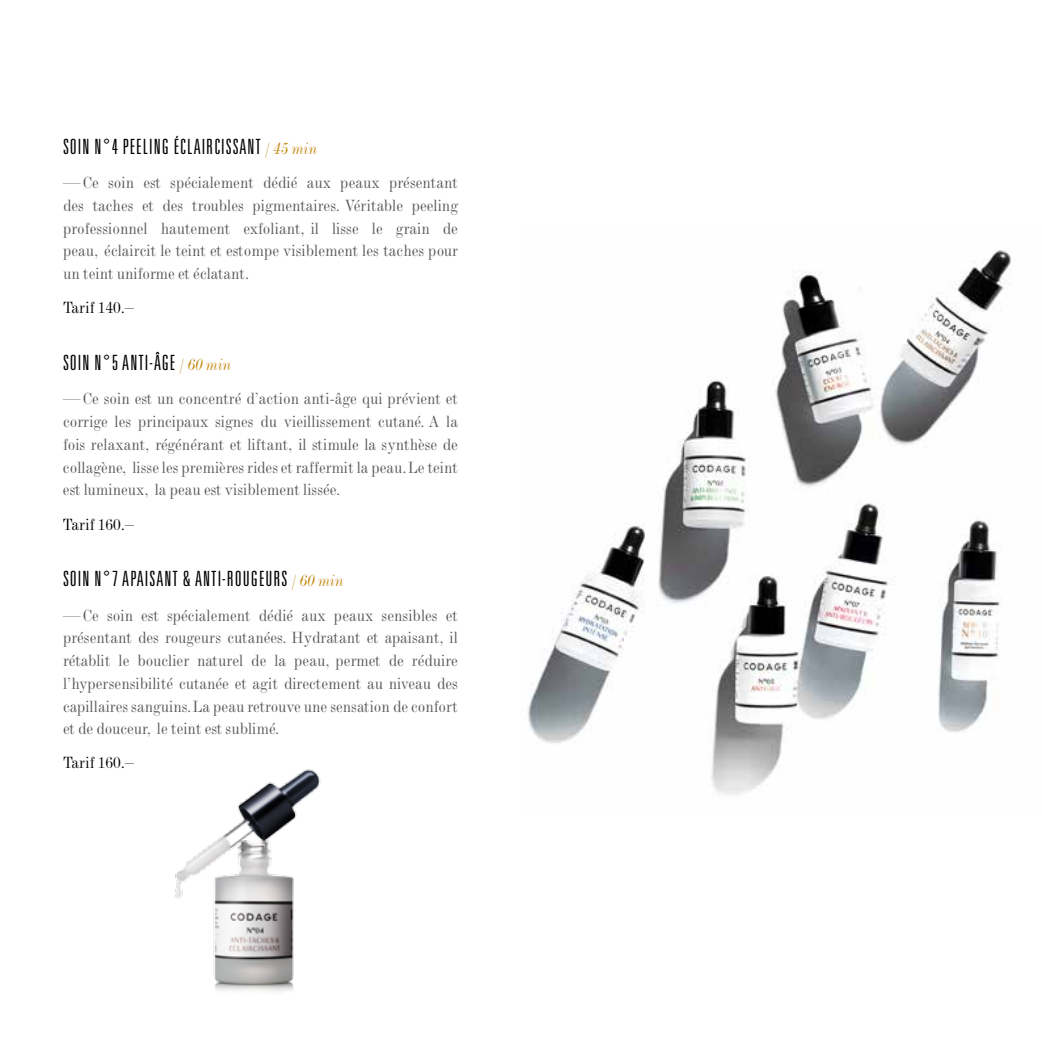
<style>
.page{position:relative;width:1042px;height:1042px;background:#fff}
.page>*{position:absolute;margin:0;border:0;box-sizing:border-box;transform-origin:0 0}
.t1{font:21px "Univers LTCYR 49 Light Ult Cond";letter-spacing:.05em;color:#000}
.t2{font:condensed 17.5px/22.8px "Modern MT Std";color:#595b5b;text-align:justify}
.t3{font:condensed 17.5px "Modern MT Std";color:#000}
.s1{font-family:"Modern MT Std";font-style:italic;font-stretch:condensed;font-size:17.5px;color:#c58a18}
</style>
<div class="page">
<img style="left:175px;top:769px;width:146px;height:222px">
<img style="left:527px;top:249px;width:484px;height:546px">
<p class="t1" style="left:63px;top:134px;width:256px">SOIN N°4 PEELING ÉCLAIRCISSANT <span class="s1">/ 45 min</span></p>
<p class="t2" style="left:63px;top:171px;width:396px">—Ce soin est spécialement dédié aux peaux présentant des taches et des troubles pigmentaires. Véritable peeling professionnel hautement exfoliant, il lisse le grain de peau, éclaircit le teint et estompe visiblement les taches pour un teint uniforme et éclatant.</p>
<p class="t3" style="left:63px;top:298px;width:72px">Tarif 140.–</p>
<p class="t1" style="left:63px;top:350px;width:170px">SOIN N°5 ANTI-ÂGE <span class="s1">/ 60 min</span></p>
<p class="t2" style="left:63px;top:387px;width:396px">—Ce soin est un concentré d’action anti-âge qui prévient et corrige les principaux signes du vieillissement cutané. A la fois relaxant, régénérant et liftant, il stimule la synthèse de collagène, lisse les premières rides et raffermit la peau.Le teint est lumineux, la peau est visiblement lissée.</p>
<p class="t3" style="left:63px;top:514px;width:72px">Tarif 160.–</p>
<p class="t1" style="left:63px;top:566px;width:282px">SOIN N°7 APAISANT &amp; ANTI-ROUGEURS <span class="s1">/ 60 min</span></p>
<p class="t2" style="left:63px;top:604px;width:396px">—Ce soin est spécialement dédié aux peaux sensibles et présentant des rougeurs cutanées. Hydratant et apaisant, il rétablit le bouclier naturel de la peau, permet de réduire l’hypersensibilité cutanée et agit directement au niveau des capillaires sanguins. La peau retrouve une sensation de confort et de douceur, le teint est sublimé.</p>
<p class="t3" style="left:63px;top:753px;width:72px">Tarif 160.–</p>
</div>
